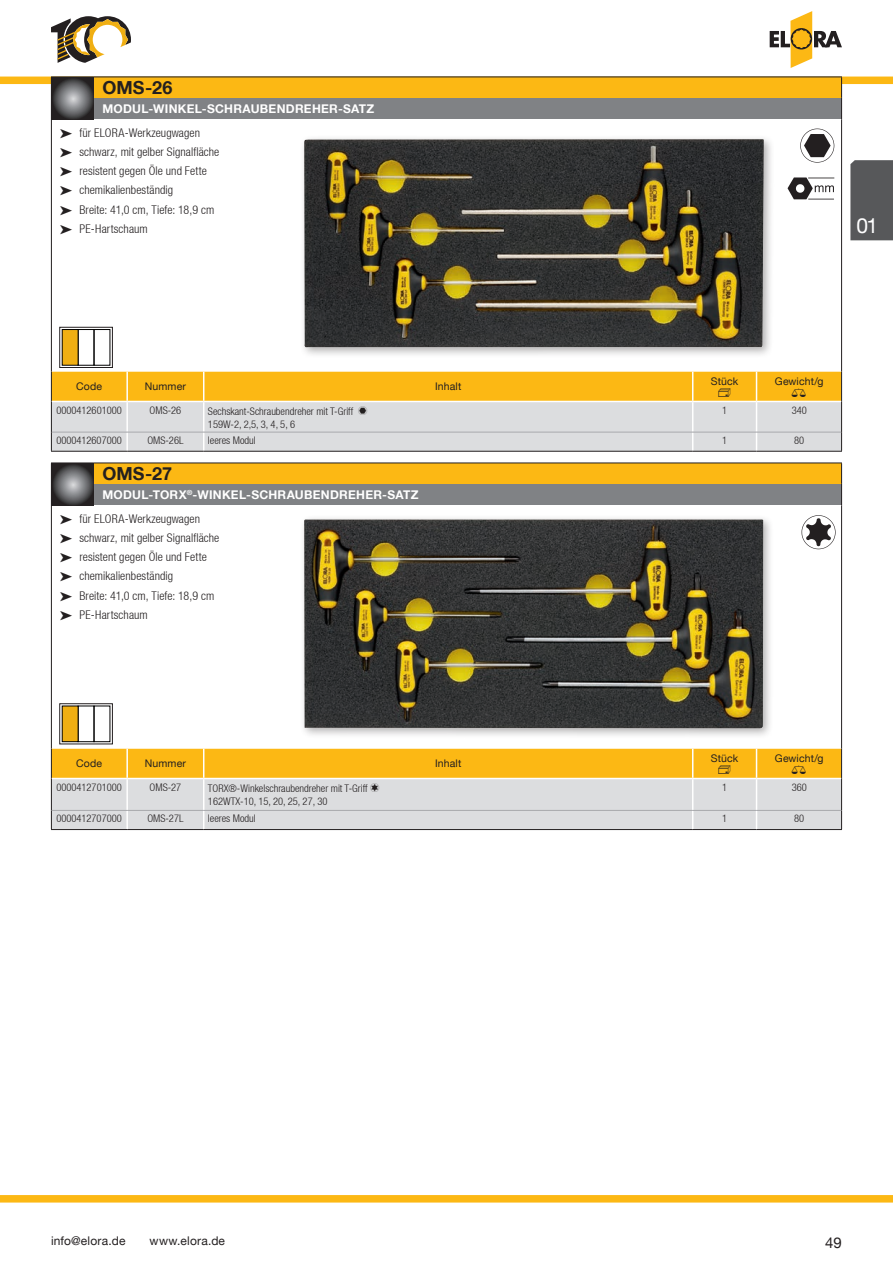
<style>
.page{position:relative;width:893px;height:1263px;background:#fff}
.page>*{position:absolute;margin:0;border:0;box-sizing:border-box;transform-origin:0 0}
.t1{font:21px "Helvetica Neue LT";color:#fff}
.t2{font:700 18px "Helvetica Neue LT";letter-spacing:.005em;color:#231f20}
.t3{font:15px "Helvetica Neue LT";color:#231f20}
.t4{font:300 condensed 12px/19.2px "Helvetica Neue LT";letter-spacing:.005em;color:#231f20}
.t5{font:700 12px/23.7px "Helvetica Neue LT";letter-spacing:.02em;color:#fff}
.t6{font:12px "Helvetica Neue LT";letter-spacing:.02em;color:#231f20}
.t7{font:300 condensed 10.5px/12.6px "Helvetica Neue LT";color:#231f20}
.t8{font:10.5px "Helvetica Neue LT";letter-spacing:.01em;color:#231f20}
.t9{font:10.5px "elopikto 2013";color:#231f20}
.s1{font-family:"elopikto 2013";font-weight:400;font-stretch:normal}
.s2{font-weight:300;font-stretch:condensed;color:#231f20}
</style>
<div class="page">
<div style="left:0;top:1195px;width:893px;height:7px;background:#fcb814"></div>
<svg style="left:770px;top:11px;width:72px;height:57px"></svg>
<div style="left:0;top:77px;width:893px;height:7px;background:#fcb814"></div>
<svg style="left:51px;top:16px;width:80px;height:47px"></svg>
<div style="left:850px;top:160px;width:43px;height:80px;background:#57585a"></div>
<div style="left:94px;top:77px;width:748px;height:21px;background:#fcb814"></div>
<div style="left:94px;top:98px;width:748px;height:21px;background:#808285"></div>
<svg style="left:51px;top:77px;width:1px;height:42px"></svg>
<hr style="left:841px;top:119px;width:1px;height:253px;background:#231f20">
<hr style="left:94px;top:77px;width:748px;height:1px;background:#231f20">
<svg style="left:841px;top:77px;width:1px;height:42px"></svg>
<hr style="left:51px;top:119px;width:1px;height:253px;background:#231f20">
<svg style="left:52px;top:77px;width:42px;height:42px;background:#58585a"></svg>
<svg style="left:51px;top:372px;width:791px;height:79px;background:#e7ce94"></svg>
<hr style="left:127px;top:432px;width:77px;height:1px;background:#a8a9ad">
<hr style="left:51px;top:451px;width:76px;height:1px;background:#231f20">
<hr style="left:127px;top:451px;width:77px;height:1px;background:#231f20">
<hr style="left:204px;top:451px;width:489px;height:1px;background:#231f20">
<hr style="left:693px;top:451px;width:63px;height:1px;background:#231f20">
<hr style="left:756px;top:451px;width:86px;height:1px;background:#231f20">
<hr style="left:204px;top:432px;width:489px;height:1px;background:#a8a9ad">
<hr style="left:693px;top:432px;width:63px;height:1px;background:#a8a9ad">
<hr style="left:756px;top:432px;width:85px;height:1px;background:#a8a9ad">
<div style="left:94px;top:463px;width:748px;height:21px;background:#fcb814"></div>
<div style="left:94px;top:484px;width:748px;height:21px;background:#808285"></div>
<svg style="left:51px;top:463px;width:1px;height:42px"></svg>
<hr style="left:841px;top:505px;width:1px;height:244px;background:#231f20">
<hr style="left:94px;top:463px;width:748px;height:1px;background:#231f20">
<svg style="left:841px;top:463px;width:1px;height:42px"></svg>
<hr style="left:51px;top:505px;width:1px;height:244px;background:#231f20">
<svg style="left:52px;top:463px;width:42px;height:42px;background:#58585a"></svg>
<svg style="left:51px;top:749px;width:791px;height:80px;background:#e7cf96"></svg>
<hr style="left:52px;top:810px;width:75px;height:1px;background:#a8a9ad">
<hr style="left:51px;top:829px;width:76px;height:1px;background:#231f20">
<hr style="left:127px;top:829px;width:77px;height:1px;background:#231f20">
<hr style="left:204px;top:829px;width:489px;height:1px;background:#231f20">
<hr style="left:693px;top:829px;width:63px;height:1px;background:#231f20">
<hr style="left:756px;top:829px;width:86px;height:1px;background:#231f20">
<hr style="left:127px;top:810px;width:77px;height:1px;background:#a8a9ad">
<hr style="left:204px;top:810px;width:489px;height:1px;background:#a8a9ad">
<hr style="left:693px;top:810px;width:63px;height:1px;background:#a8a9ad">
<hr style="left:756px;top:810px;width:85px;height:1px;background:#a8a9ad">
<div style="left:299px;top:134px;width:476px;height:224px;background:#231f20;opacity:.35"></div>
<img style="left:304px;top:139px;width:460px;height:208px">
<svg style="left:787px;top:177px;width:47px;height:22px"></svg>
<svg style="left:800px;top:129px;width:34px;height:34px"></svg>
<div style="left:299px;top:514px;width:475px;height:225px;background:#231f20;opacity:.35"></div>
<img style="left:304px;top:519px;width:459px;height:209px">
<svg style="left:801px;top:515px;width:35px;height:34px"></svg>
<div style="left:59px;top:327px;width:54px;height:41px;border:1px solid #231f20"></div>
<div style="left:94px;top:329px;width:16px;height:36px;border:1px solid #000"></div>
<div style="left:78px;top:329px;width:16px;height:36px;border:1px solid #000"></div>
<div style="left:62px;top:329px;width:16px;height:36px;background:#f0af13"></div>
<div style="left:59px;top:703px;width:54px;height:41px;border:1px solid #231f20"></div>
<div style="left:94px;top:706px;width:16px;height:36px;border:1px solid #000"></div>
<div style="left:78px;top:706px;width:16px;height:36px;border:1px solid #000"></div>
<div style="left:62px;top:706px;width:16px;height:36px;background:#f0af13"></div>
<h2 class="t2" style="left:102px;top:76px;width:72px">OMS-26</h2>
<p class="t5" style="left:102px;top:96px;width:273px">MODUL-WINKEL-SCHRAUBENDREHER-SATZ</p>
<p class="t4" style="left:79px;top:123px;width:141px">für ELORA-Werkzeugwagen schwarz, mit gelber Signalfläche resistent gegen Öle und Fette chemikalienbeständig<br>Breite: 41,0 cm, Tiefe: 18,9 cm<br>PE-Hartschaum</p>
<h1 class="t1" style="left:856px;top:213px;width:23px">01</h1>
<p class="t8" style="left:76px;top:380px;width:27px">Code</p>
<p class="t8" style="left:145px;top:380px;width:43px">Nummer</p>
<p class="t8" style="left:435px;top:380px;width:28px">Inhalt</p>
<p class="t8" style="left:711px;top:375px;width:29px">Stück</p>
<p class="t9" style="left:718px;top:387px;width:14px">U</p>
<p class="t8" style="left:775px;top:375px;width:50px">Gewicht/g</p>
<p class="t9" style="left:792px;top:387px;width:16px">V</p>
<p class="t7" style="left:56px;top:404px;width:67px">0000412601000</p>
<p class="t7" style="left:150px;top:404px;width:33px">OMS-26</p>
<p class="t7" style="left:208px;top:405px;width:161px">Sechskant-Schraubendreher mit T-Griff <span class="s1">F<br></span>159W-2, 2,5, 3, 4, 5, 6</p>
<p class="t7" style="left:722px;top:404px;width:7px">1</p>
<p class="t7" style="left:792px;top:404px;width:17px">340</p>
<p class="t7" style="left:56px;top:434px;width:67px">0000412607000</p>
<p class="t7" style="left:147px;top:434px;width:38px">OMS-26L</p>
<p class="t7" style="left:208px;top:434px;width:49px">leeres Modul</p>
<p class="t7" style="left:722px;top:434px;width:7px">1</p>
<p class="t7" style="left:794px;top:434px;width:12px">80</p>
<h2 class="t2" style="left:102px;top:462px;width:71px">OMS-27</h2>
<p class="t5" style="left:79px;top:482px;width:341px;text-indent:23px">MODUL-TORX<sup>®</sup>-WINKEL-SCHRAUBENDREHER-SATZ <span class="s2">für ELORA-Werkzeugwagen</span></p>
<p class="t4" style="left:79px;top:528px;width:141px">schwarz, mit gelber Signalfläche resistent gegen Öle und Fette chemikalienbeständig<br>Breite: 41,0 cm, Tiefe: 18,9 cm<br>PE-Hartschaum</p>
<p class="t8" style="left:76px;top:757px;width:27px">Code</p>
<p class="t8" style="left:145px;top:757px;width:43px">Nummer</p>
<p class="t8" style="left:435px;top:757px;width:28px">Inhalt</p>
<p class="t8" style="left:711px;top:752px;width:29px">Stück</p>
<p class="t9" style="left:718px;top:764px;width:14px">U</p>
<p class="t8" style="left:775px;top:752px;width:50px">Gewicht/g</p>
<p class="t9" style="left:792px;top:764px;width:16px">V</p>
<p class="t7" style="left:56px;top:781px;width:67px">0000412701000</p>
<p class="t7" style="left:150px;top:781px;width:33px">OMS-27</p>
<p class="t7" style="left:208px;top:782px;width:173px">TORX®-Winkelschraubendreher mit T-Griff <span class="s1">A<br></span>162WTX-10, 15, 20, 25, 27, 30</p>
<p class="t7" style="left:722px;top:781px;width:7px">1</p>
<p class="t7" style="left:792px;top:781px;width:17px">360</p>
<p class="t7" style="left:56px;top:812px;width:67px">0000412707000</p>
<p class="t7" style="left:147px;top:812px;width:38px">OMS-27L</p>
<p class="t7" style="left:208px;top:812px;width:49px">leeres Modul</p>
<p class="t7" style="left:722px;top:812px;width:7px">1</p>
<p class="t7" style="left:794px;top:812px;width:12px">80</p>
<p class="t6" style="left:51px;top:1233px;width:76px">info@elora.de</p>
<p class="t6" style="left:150px;top:1233px;width:77px">www.elora.de</p>
<p class="t3" style="left:825px;top:1234px;width:18px">49</p>
</div>
